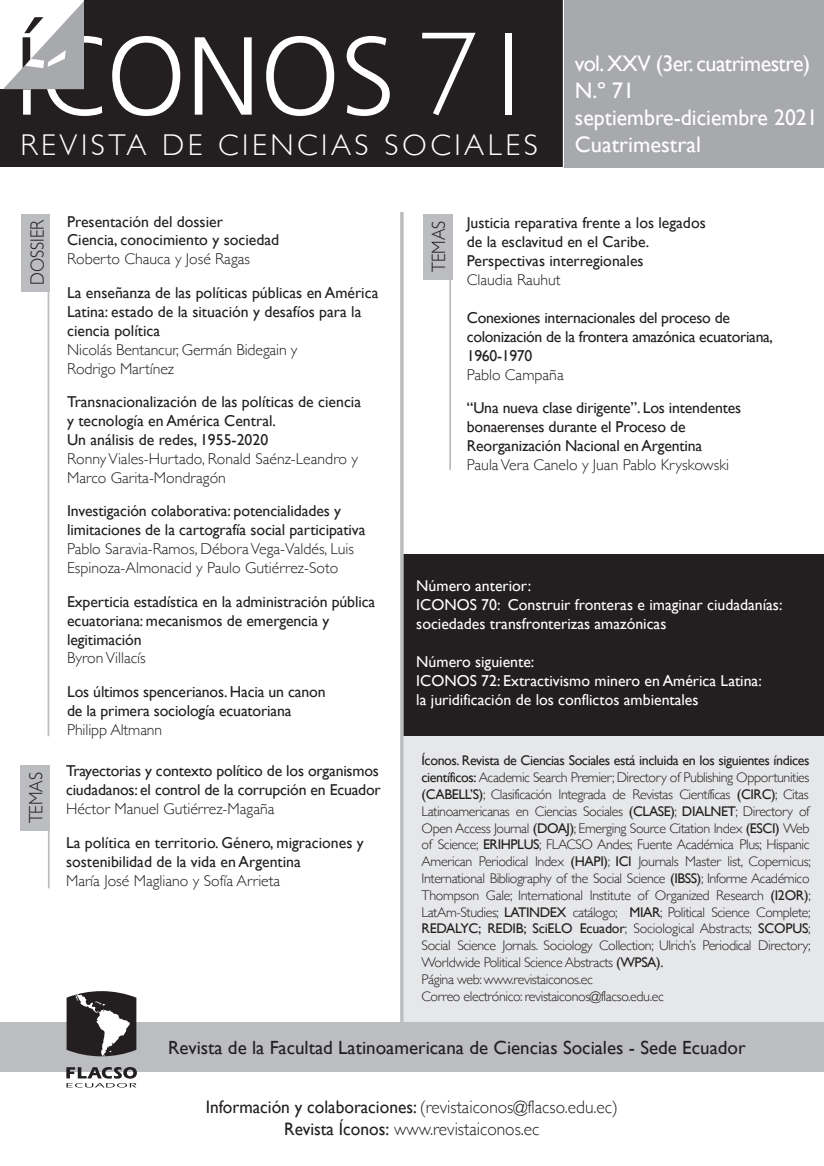
<style>
.page{position:relative;width:824px;height:1166px;background:#fff}
.page>*{position:absolute;margin:0;border:0;box-sizing:border-box;transform-origin:0 0}
.t1{font:300 119.52px "Gill Sans";color:#fff}
.t2{font:300 30.1px "Gill Sans";letter-spacing:.12em;color:#fff}
.t3{font:22.57px/26.9px "Gill Sans";color:#fff}
.t4{font:300 19.25px "Gill Sans";color:#231f20;scale:.89 1}
.t5{font:19.07px "Gill Sans";color:#231f20}
.t6{font:300 18.03px/21.7px "Gill Sans";color:#231f20;text-align:center;scale:.96 1}
.t7{font:15.75px/18.9px "Gill Sans";letter-spacing:-.005em;color:#231f20}
.t8{font:300 15.75px/18.9px "Gill Sans";color:#231f20}
.t9{font:15.75px/18.9px "Gill Sans";color:#fff}
.t10{font:300 14px/16.8px "Gill Sans";letter-spacing:-.03em;color:#231f20}
.s1{font-weight:400}
</style>
<div class="page">
<div style="left:404px;top:736px;width:419px;height:286px;background:#e6e7e9"></div>
<div style="left:404px;top:555px;width:419px;height:181px;background:#231f20"></div>
<div style="left:0;top:0;width:563px;height:167px;background:#231f20"></div>
<svg style="left:112px;top:36px;width:68px;height:80px"></svg>
<svg style="left:195px;top:37px;width:56px;height:78px"></svg>
<svg style="left:266px;top:36px;width:68px;height:80px"></svg>
<svg style="left:346px;top:36px;width:44px;height:80px"></svg>
<div style="left:0;top:0;width:84px;height:89px;background:#fff"></div>
<svg style="left:3px;top:1px;width:99px;height:115px"></svg>
<div style="left:563px;top:0;width:260px;height:167px;background:#a8a9ad"></div>
<hr style="left:562px;top:0;width:2px;height:170px;background:#fff">
<div style="left:22px;top:214px;width:28px;height:77px;background:#bcbdc0"></div>
<hr style="left:48px;top:214px;width:1px;height:522px;background:#bcbdc0">
<hr style="left:400px;top:212px;width:3px;height:827px;background:#bcbdc0">
<div style="left:0;top:1022px;width:823px;height:50px;background:#bcbdc0"></div>
<svg style="left:66px;top:1067px;width:71px;height:20px"></svg>
<svg style="left:67px;top:991px;width:69px;height:65px;background:#595656"></svg>
<div style="left:423px;top:214px;width:29px;height:65px;background:#bcbdc0"></div>
<hr style="left:449px;top:214px;width:2px;height:256px;background:#bcbdc0">
<div style="left:20px;top:765px;width:29px;height:66px;background:#bcbdc0"></div>
<hr style="left:48px;top:765px;width:2px;height:123px;background:#bcbdc0">
<h1 class="t1" style="left:418px;top:-19px;width:121px">71</h1>
<h2 class="t2" style="left:20px;top:121px;width:519px">REVISTA DE CIENCIAS SOCIALES</h2>
<h3 class="t3" style="left:575px;top:50px;width:244px">vol. XXV (3er. cuatrimestre)<br>N.º 71 septiembre-diciembre 2021<br>Cuatrimestral</h3>
<p class="t4" style="left:22px;top:285px;width:75px;rotate:-90deg">DOSSIER</p>
<p class="t4" style="left:21px;top:823px;width:59px;rotate:-90deg">TEMAS</p>
<p class="t7" style="left:67px;top:212px;width:213px">Presentación del dossier<br>Ciencia, conocimiento y sociedad</p>
<p class="t8" style="left:67px;top:249px;width:184px">Roberto Chauca y José Ragas</p>
<p class="t7" style="left:67px;top:283px;width:313px">La enseñanza de las políticas públicas en América<br>Latina: estado de la situación y desafíos para la ciencia política</p>
<p class="t8" style="left:67px;top:339px;width:232px">Nicolás Bentancur, Germán Bidegain y<br>Rodrigo Martínez</p>
<p class="t7" style="left:67px;top:392px;width:295px">Transnacionalización de las políticas de ciencia y tecnología en América Central.<br>Un análisis de redes, 1955-2020</p>
<p class="t8" style="left:67px;top:448px;width:292px">Ronny Viales-Hurtado, Ronald Saénz-Leandro y<br>Marco Garita-Mondragón</p>
<p class="t7" style="left:67px;top:501px;width:300px">Investigación colaborativa: potencialidades y limitaciones de la cartografía social participativa</p>
<p class="t8" style="left:67px;top:539px;width:288px">Pablo Saravia-Ramos, Débora Vega-Valdés, Luis<br>Espinoza-Almonacid y Paulo Gutiérrez-Soto</p>
<p class="t7" style="left:67px;top:592px;width:309px">Experticia estadística en la administración pública ecuatoriana: mecanismos de emergencia y legitimación</p>
<p class="t8" style="left:67px;top:648px;width:80px">Byron Villacís</p>
<p class="t7" style="left:67px;top:682px;width:260px">Los últimos spencerianos. Hacia un canon de la primera sociología ecuatoriana</p>
<p class="t8" style="left:67px;top:719px;width:97px">Philipp Altmann</p>
<p class="t7" style="left:66px;top:761px;width:316px">Trayectorias y contexto político de los organismos ciudadanos: el control de la corrupción en Ecuador</p>
<p class="t8" style="left:66px;top:799px;width:210px">Héctor Manuel Gutiérrez-Magaña</p>
<p class="t7" style="left:66px;top:833px;width:299px">La política en territorio. Género, migraciones y sostenibilidad de la vida en Argentina</p>
<p class="t8" style="left:66px;top:870px;width:216px">María José Magliano y Sofía Arrieta</p>
<p class="t4" style="left:423px;top:272px;width:59px;rotate:-90deg">TEMAS</p>
<p class="t7" style="left:467px;top:213px;width:240px">Justicia reparativa frente a los legados de la esclavitud en el Caribe.<br>Perspectivas interregionales</p>
<p class="t8" style="left:467px;top:270px;width:95px">Claudia Rauhut</p>
<p class="t7" style="left:467px;top:308px;width:308px">Conexiones internacionales del proceso de colonización de la frontera amazónica ecuatoriana,<br>1960-1970</p>
<p class="t8" style="left:467px;top:364px;width:98px">Pablo Campaña</p>
<p class="t7" style="left:467px;top:398px;width:276px">“Una nueva clase dirigente”. Los intendentes bonaerenses durante el Proceso de<br>Reorganización Nacional en Argentina</p>
<p class="t8" style="left:467px;top:454px;width:264px">Paula Vera Canelo y Juan Pablo Kryskowski</p>
<p class="t9" style="left:416px;top:576px;width:367px">Número anterior:<br>ICONOS 70: Construir fronteras e imaginar ciudadanías: sociedades transfronterizas amazónicas</p>
<p class="t9" style="left:416px;top:652px;width:347px">Número siguiente:<br>ICONOS 72: Extractivismo minero en América Latina: la juridificación de los conflictos ambientales</p>
<p class="t10" style="left:421px;top:752px;width:391px"><span class="s1">Íconos. Revista de Ciencias Sociales está incluida en los siguientes índices científicos:</span> Academic Search Premier; Directory of Publishing Opportunities <span class="s1">(CABELL’S)</span>; Clasificación Integrada de Revistas Científicas <span class="s1">(CIRC)</span>; Citas Latinoamericanas en Ciencias Sociales <span class="s1">(CLASE)</span>; <span class="s1">DIALNET</span>; Directory of Open Access Journal <span class="s1">(DOAJ)</span>; Emerging Source Citation Index <span class="s1">(ESCI)</span> Web of Science; <span class="s1">ERIHPLUS</span>; FLACSO Andes; Fuente Académica Plus; Hispanic American Periodical Index <span class="s1">(HAPI)</span>; <span class="s1">ICI</span> Journals Master list, Copernicus; International Bibliography of the Social Science <span class="s1">(IBSS)</span>; Informe Académico Thompson Gale; International Institute of Organized Research <span class="s1">(I2OR)</span>; LatAm-Studies; <span class="s1">LATINDEX</span> catálogo; <span class="s1">MIAR</span>; Political Science Complete; <span class="s1">REDALYC; REDIB; SciELO Ecuador</span>; Sociological Abstracts; <span class="s1">SCOPUS</span>; Social Science Jornals. Sociology Collection; Ulrich’s Periodical Directory; Worldwide Political Science Abstracts <span class="s1">(WPSA).<br></span>Página web: www.revistaiconos.ec<br>Correo electrónico: revistaiconos@flacso.edu.ec</p>
<p class="t5" style="left:168px;top:1036px;width:579px">Revista de la Facultad Latinoamericana de Ciencias Sociales - Sede Ecuador</p>
<p class="t6" style="left:206px;top:1096px;width:431px"><span class="s1">Información y colaboraciones:</span> (revistaiconos@flacso.edu.ec)<br><span class="s1">Revista Íconos:</span> www.revistaiconos.ec</p>
</div>
